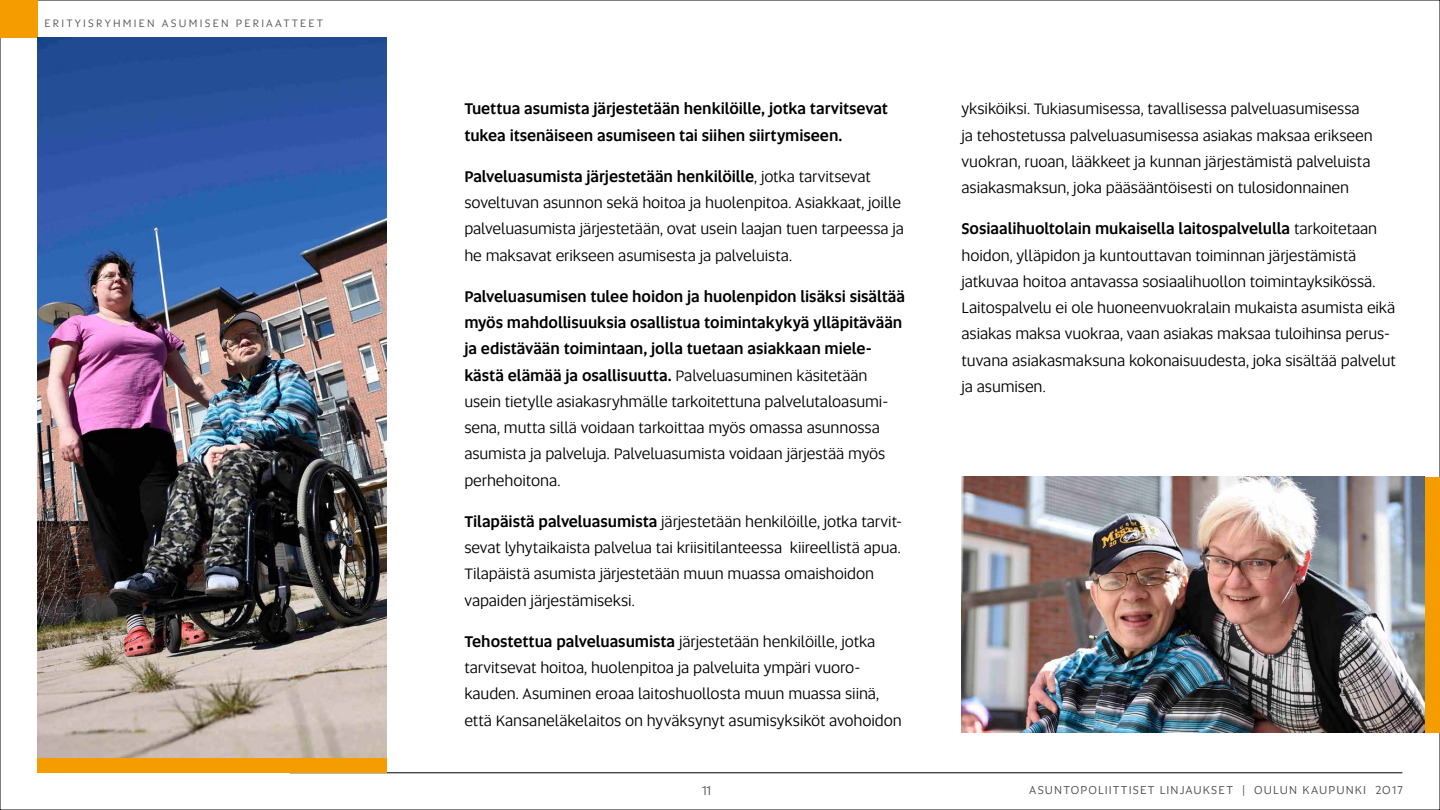
<style>
.page{position:relative;width:1440px;height:810px;background:#fff}
.page>*{position:absolute;margin:0;border:0;box-sizing:border-box;transform-origin:0 0}
.t1{font:15.75px/26.2px "Altis";letter-spacing:-.005em;color:#000}
.t2{font:500 15.75px/26.2px "Altis";letter-spacing:-.005em;color:#000}
.t3{font:13.5px "Altis";color:#505456}
.t4{font:12px "Altis";letter-spacing:.095em;color:#4d4d4d}
.t5{font:11.25px "Altis";letter-spacing:.2em;color:#505456}
.s1{font-weight:500}
</style>
<div class="page">
<hr style="left:290px;top:773px;width:1112px;height:1px;background:#000">
<div style="left:0;top:0;width:38px;height:38px;background:#f59c00"></div>
<img style="left:38px;top:38px;width:349px;height:720px">
<div style="left:38px;top:758px;width:349px;height:15px;background:#f59c00"></div>
<img style="left:962px;top:477px;width:463px;height:256px">
<div style="left:1425px;top:477px;width:15px;height:256px;background:#f59c00"></div>
<p class="t5" style="left:45px;top:15px;width:280px">ERITYISRYHMIEN ASUMISEN PERIAATTEET</p>
<p class="t2" style="left:464px;top:95px;width:425px">Tuettua asumista järjestetään henkilöille, jotka tarvitsevat tukea itsenäiseen asumiseen tai siihen siirtymiseen.</p>
<p class="t1" style="left:464px;top:163px;width:441px"><span class="s1">Palveluasumista järjestetään henkilöille</span>, jotka tarvitsevat soveltuvan asunnon sekä hoitoa ja huolenpitoa. Asiakkaat, joille palveluasumista järjestetään, ovat usein laajan tuen tarpeessa ja he maksavat erikseen asumisesta ja palveluista.</p>
<p class="t1" style="left:464px;top:283px;width:442px"><span class="s1">Palveluasumisen tulee hoidon ja huolenpidon lisäksi sisältää myös mahdollisuuksia osallistua toimintakykyä ylläpitävään ja edistävään toimintaan, jolla tuetaan asiakkaan miele&shy;kästä elämää ja osallisuutta.</span> Palveluasuminen käsitetään usein tietylle asiakasryhmälle tarkoitettuna palvelutaloasumi&shy;sena, mutta sillä voidaan tarkoittaa myös omassa asunnossa asumista ja palveluja. Palveluasumista voidaan järjestää myös perhehoitona.</p>
<p class="t1" style="left:464px;top:508px;width:439px"><span class="s1">Tilapäistä palveluasumista</span> järjestetään henkilöille, jotka tarvit&shy;sevat lyhytaikaista palvelua tai kriisitilanteessa kiireellistä apua.<br>Tilapäistä asumista järjestetään muun muassa omaishoidon vapaiden järjestämiseksi.</p>
<p class="t1" style="left:464px;top:628px;width:439px"><span class="s1">Tehostettua palveluasumista</span> järjestetään henkilöille, jotka tarvitsevat hoitoa, huolenpitoa ja palveluita ympäri vuoro&shy;kauden. Asuminen eroaa laitoshuollosta muun muassa siinä, että Kansaneläkelaitos on hyväksynyt asumisyksiköt avohoidon</p>
<p class="t1" style="left:962px;top:95px;width:413px">yksiköiksi. Tukiasumisessa, tavallisessa palveluasumisessa ja tehostetussa palveluasumisessa asiakas maksaa erikseen vuokran, ruoan, lääkkeet ja kunnan järjestämistä palveluista asiakasmaksun, joka pääsääntöisesti on tulosidonnainen</p>
<p class="t1" style="left:962px;top:215px;width:436px"><span class="s1">Sosiaalihuoltolain mukaisella laitospalvelulla</span> tarkoitetaan hoidon, ylläpidon ja kuntouttavan toiminnan järjestämistä jatkuvaa hoitoa antavassa sosiaalihuollon toimintayksikössä.<br>Laitospalvelu ei ole huoneenvuokralain mukaista asumista eikä asiakas maksa vuokraa, vaan asiakas maksaa tuloihinsa perus&shy;tuvana asiakasmaksuna kokonaisuudesta, joka sisältää palvelut ja asumisen.</p>
<p class="t3" style="left:702px;top:781px;width:11px">11</p>
<p class="t4" style="left:1029px;top:781px;width:375px">ASUNTOPOLIITTISET LINJAUKSET | OULUN KAUPUNKI 2017</p>
</div>
